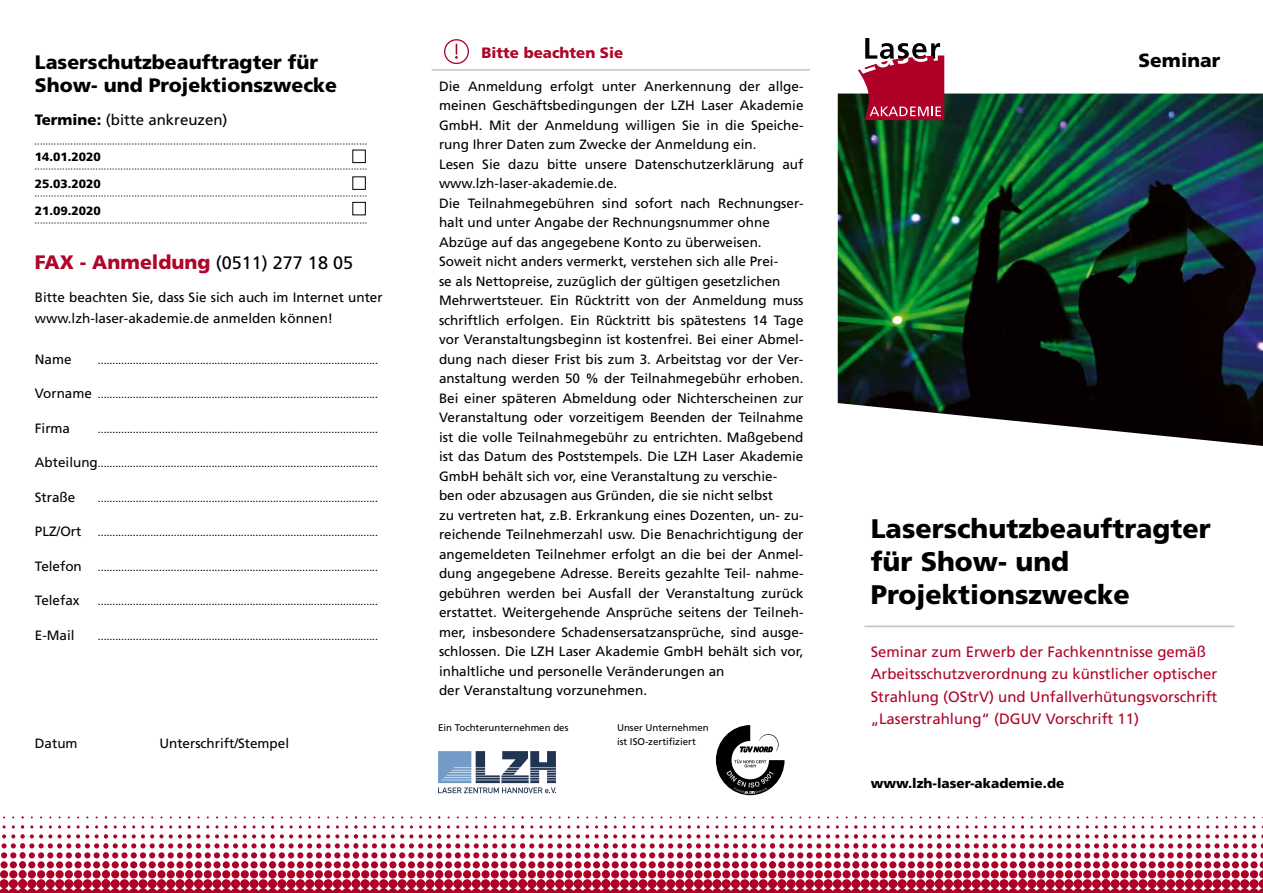
<style>
.page{position:relative;width:1263px;height:893px;background:#fff}
.page>*{position:absolute;margin:0;border:0;box-sizing:border-box;transform-origin:0 0}
.t1{font:900 26.85px/33px "Frutiger LT Std";color:#000}
.t2{font:900 19.5px/23.4px "Frutiger LT Std";color:#000}
.t3{font:900 19.5px "Frutiger LT Std";color:#af0529}
.t4{font:900 19.05px "Frutiger LT Std";color:#000}
.t5{font:15px/22.5px "Frutiger LT Std";color:#af0529}
.t6{font:15px "Frutiger LT Std";color:#000}
.t7{font:900 15px "Frutiger LT Std";color:#af0529}
.t8{font:13.5px/19.5px "Frutiger LT Std";color:#000}
.t9{font:900 13.5px "Frutiger LT Std";color:#000}
.t10{font:900 12px "Frutiger LT Std";color:#000}
.t11{font:10.5px "Frutiger LT Std";color:#000}
.t12{font:9.75px/14px "Frutiger LT Std";color:#000}
.t13{font:4.5px "Minion Pro";color:#000}
.s1{font-weight:900}
.s2{font-weight:400;font-size:18px;color:#000}
.s3{font-size:13.5px}
</style>
<div class="page">
<img style="left:838px;top:94px;width:425px;height:352px">
<svg style="left:858px;top:834px;width:235px;height:59px"></svg>
<svg style="left:608px;top:834px;width:250px;height:59px"></svg>
<svg style="left:275px;top:834px;width:333px;height:59px"></svg>
<svg style="left:0;top:834px;width:275px;height:59px"></svg>
<svg style="left:1093px;top:834px;width:170px;height:59px"></svg>
<svg style="left:438px;top:751px;width:118px;height:43px"></svg>
<svg style="left:716px;top:725px;width:68px;height:70px"></svg>
<div style="left:352px;top:150px;width:14px;height:13px;border:1px solid #020203"></div>
<div style="left:352px;top:176px;width:14px;height:14px;border:1px solid #020203"></div>
<hr style="left:432px;top:69px;width:378px;height:2px;background:#c8c3bc">
<svg style="left:444px;top:39px;width:25px;height:25px"></svg>
<svg style="left:858px;top:38px;width:86px;height:82px"></svg>
<hr style="left:864px;top:625px;width:370px;height:2px;background:#c8c3bc">
<div style="left:352px;top:202px;width:14px;height:13px;border:1px solid #020203"></div>
<h2 class="t2" style="left:35px;top:50px;width:304px">Laserschutzbeauftragter für<br>Show- und Projektionszwecke</h2>
<p class="t6" style="left:35px;top:111px;width:194px"><span class="s1">Termine:</span> (bitte ankreuzen)</p>
<p class="t13" style="left:35px;top:140px;width:334px">• • • • • • • • • • • • • • • • • • • • • • • • • • • • • • • • • • • • • • • • • • • • • • • • • • • • • • • • • • • • • • • • • • • • • • • • • • • • • • • • • • • • • • • • • • • • • • • • • • • • • • • • • • • • • • • • • • • • • • • •</p>
<p class="t10" style="left:35px;top:150px;width:68px">14.01.2020</p>
<p class="t13" style="left:35px;top:166px;width:334px">• • • • • • • • • • • • • • • • • • • • • • • • • • • • • • • • • • • • • • • • • • • • • • • • • • • • • • • • • • • • • • • • • • • • • • • • • • • • • • • • • • • • • • • • • • • • • • • • • • • • • • • • • • • • • • • • • • • • • • • •</p>
<p class="t10" style="left:35px;top:177px;width:68px">25.03.2020</p>
<p class="t13" style="left:35px;top:193px;width:334px">• • • • • • • • • • • • • • • • • • • • • • • • • • • • • • • • • • • • • • • • • • • • • • • • • • • • • • • • • • • • • • • • • • • • • • • • • • • • • • • • • • • • • • • • • • • • • • • • • • • • • • • • • • • • • • • • • • • • • • • •</p>
<p class="t10" style="left:35px;top:204px;width:68px">21.09.2020</p>
<p class="t13" style="left:35px;top:220px;width:334px">• • • • • • • • • • • • • • • • • • • • • • • • • • • • • • • • • • • • • • • • • • • • • • • • • • • • • • • • • • • • • • • • • • • • • • • • • • • • • • • • • • • • • • • • • • • • • • • • • • • • • • • • • • • • • • • • • • • • • • • •</p>
<h2 class="t3" style="left:35px;top:250px;width:320px">FAX - Anmeldung <span class="s2">(0511) 277 18 05</span></h2>
<p class="t8" style="left:35px;top:287px;width:349px;line-height:21px">Bitte beachten Sie, dass Sie sich auch im Internet unter www.lzh-laser-akademie.de anmelden können!</p>
<p class="t8" style="left:35px;top:349px;width:38px">Name</p>
<p class="t11" style="left:98px;top:354px;width:282px">................................................................................................</p>
<p class="t11" style="left:35px;top:388px;width:345px"><span class="s3">Vorname</span> ................................................................................................</p>
<p class="t8" style="left:35px;top:418px;width:37px">Firma</p>
<p class="t11" style="left:98px;top:423px;width:282px">................................................................................................</p>
<p class="t11" style="left:35px;top:457px;width:345px"><span class="s3">Abteilung</span>................................................................................................</p>
<p class="t8" style="left:35px;top:487px;width:42px">Straße</p>
<p class="t11" style="left:98px;top:492px;width:282px">................................................................................................</p>
<p class="t11" style="left:35px;top:526px;width:345px"><span class="s3">PLZ/Ort</span> ................................................................................................</p>
<p class="t11" style="left:35px;top:561px;width:345px"><span class="s3">Telefon</span> ................................................................................................</p>
<p class="t8" style="left:35px;top:591px;width:46px">Telefax</p>
<p class="t11" style="left:98px;top:595px;width:282px">................................................................................................</p>
<p class="t8" style="left:35px;top:625px;width:41px">E-Mail</p>
<p class="t11" style="left:98px;top:630px;width:282px">................................................................................................</p>
<p class="t8" style="left:35px;top:733px;width:44px">Datum</p>
<p class="t8" style="left:159px;top:733px;width:131px">Unterschrift/Stempel</p>
<p class="t7" style="left:482px;top:44px;width:143px">Bitte beachten Sie</p>
<p class="t8" style="left:439px;top:76px;width:366px">Die Anmeldung erfolgt unter Anerkennung der allge&shy;meinen Geschäftsbedingungen der LZH Laser Akademie GmbH. Mit der Anmeldung willigen Sie in die Speiche&shy;rung Ihrer Daten zum Zwecke der Anmeldung ein.<br>Lesen Sie dazu bitte unsere Datenschutzerklärung auf www.lzh-laser-akademie.de.<br>Die Teilnahmegebühren sind sofort nach Rechnungser&shy;halt und unter Angabe der Rechnungsnummer ohne Abzüge auf das angegebene Konto zu überweisen.<br>Soweit nicht anders vermerkt, verstehen sich alle Prei-<br>se als Nettopreise, zuzüglich der gültigen gesetzlichen Mehrwertsteuer. Ein Rücktritt von der Anmeldung muss schriftlich erfolgen. Ein Rücktritt bis spätestens 14 Tage vor Veranstaltungsbeginn ist kostenfrei. Bei einer Abmel&shy;dung nach dieser Frist bis zum 3. Arbeitstag vor der Ver&shy;anstaltung werden 50 % der Teilnahmegebühr erhoben.<br>Bei einer späteren Abmeldung oder Nichterscheinen zur Veranstaltung oder vorzeitigem Beenden der Teilnahme ist die volle Teilnahmegebühr zu entrichten. Maßgebend ist das Datum des Poststempels. Die LZH Laser Akademie GmbH behält sich vor, eine Veranstaltung zu verschie&shy;ben oder abzusagen aus Gründen, die sie nicht selbst<br>zu vertreten hat, z.B. Erkrankung eines Dozenten, un- zu&shy;reichende Teilnehmerzahl usw. Die Benachrichtigung der angemeldeten Teilnehmer erfolgt an die bei der Anmel&shy;dung angegebene Adresse. Bereits gezahlte Teil- nahme&shy;gebühren werden bei Ausfall der Veranstaltung zurück erstattet. Weitergehende Ansprüche seitens der Teilneh&shy;mer, insbesondere Schadensersatzansprüche, sind ausge&shy;schlossen. Die LZH Laser Akademie GmbH behält sich vor, inhaltliche und personelle Veränderungen an<br>der Veranstaltung vorzunehmen.</p>
<p class="t12" style="left:438px;top:721px;width:132px">Ein Tochterunternehmen des</p>
<p class="t12" style="left:617px;top:721px;width:93px">Unser Unternehmen ist ISO-zertifiziert</p>
<h3 class="t4" style="left:1138px;top:49px;width:83px">Seminar</h3>
<h1 class="t1" style="left:871px;top:512px;width:342px">Laserschutzbeauftragter für Show- und<br>Projektionszwecke</h1>
<p class="t5" style="left:871px;top:640px;width:348px">Seminar zum Erwerb der Fachkenntnisse gemäß Arbeitsschutzverordnung zu künstlicher optischer Strahlung (OStrV) und Unfallverhütungsvorschrift „Laserstrahlung“ (DGUV Vorschrift 11)</p>
<p class="t9" style="left:871px;top:775px;width:195px">www.lzh-laser-akademie.de</p>
</div>
